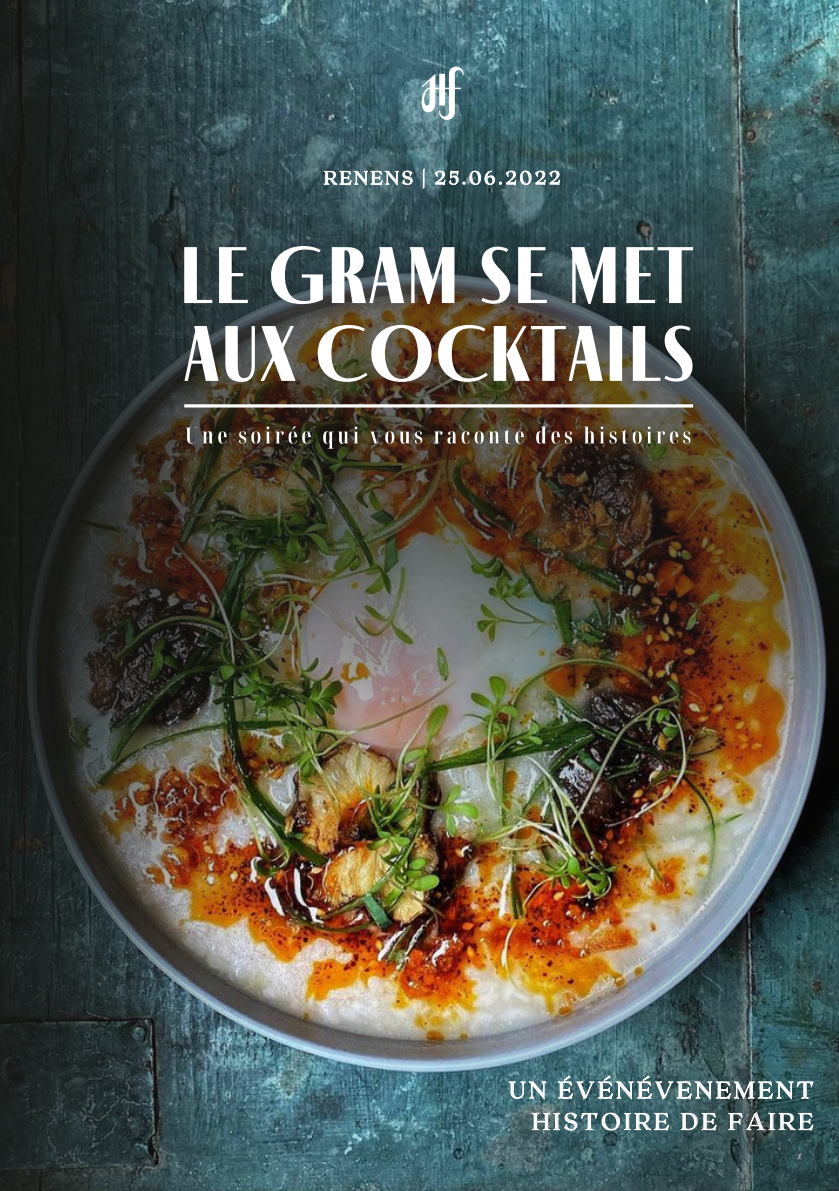
<style>
.page{position:relative;width:839px;height:1191px;background:#fff}
.page>*{position:absolute;margin:0;border:0;box-sizing:border-box;transform-origin:0 0}
.t1{font:700 80px "Fino Sans";letter-spacing:.045em;color:#fff}
.t2{font:700 78.4px "Fino Sans";letter-spacing:.045em;color:#fff}
.t3{font:23.2px/31.4px "Roxborough CF";letter-spacing:.16em;color:#fff;text-align:right}
.t4{font:18.4px "Roxborough CF";letter-spacing:.16em;color:#fff}
</style>
<div class="page">
<img style="left:0;top:1017px;width:64px;height:174px">
<img style="left:0;top:0;width:838px;height:1017px">
<img style="left:64px;top:94px;width:774px;height:1097px">
<svg style="left:421px;top:67px;width:42px;height:53px"></svg>
<svg style="left:509px;top:1075px;width:304px;height:25px;background:#638185"></svg>
<svg style="left:532px;top:1112px;width:281px;height:19px;background:#688084"></svg>
<p class="t4" style="left:324px;top:166px;width:238px">RENENS | 25.06.2022</p>
<h1 class="t1" style="left:180px;top:241px;width:513px">LE GRAM SE MET</h1>
<h2 class="t2" style="left:185px;top:320px;width:510px">AUX COCKTAILS</h2>
<p class="t3" style="left:509px;top:1073px;width:305px">UN ÉVÉNÉVENEMENT<br>HISTOIRE DE FAIRE</p>
</div>
